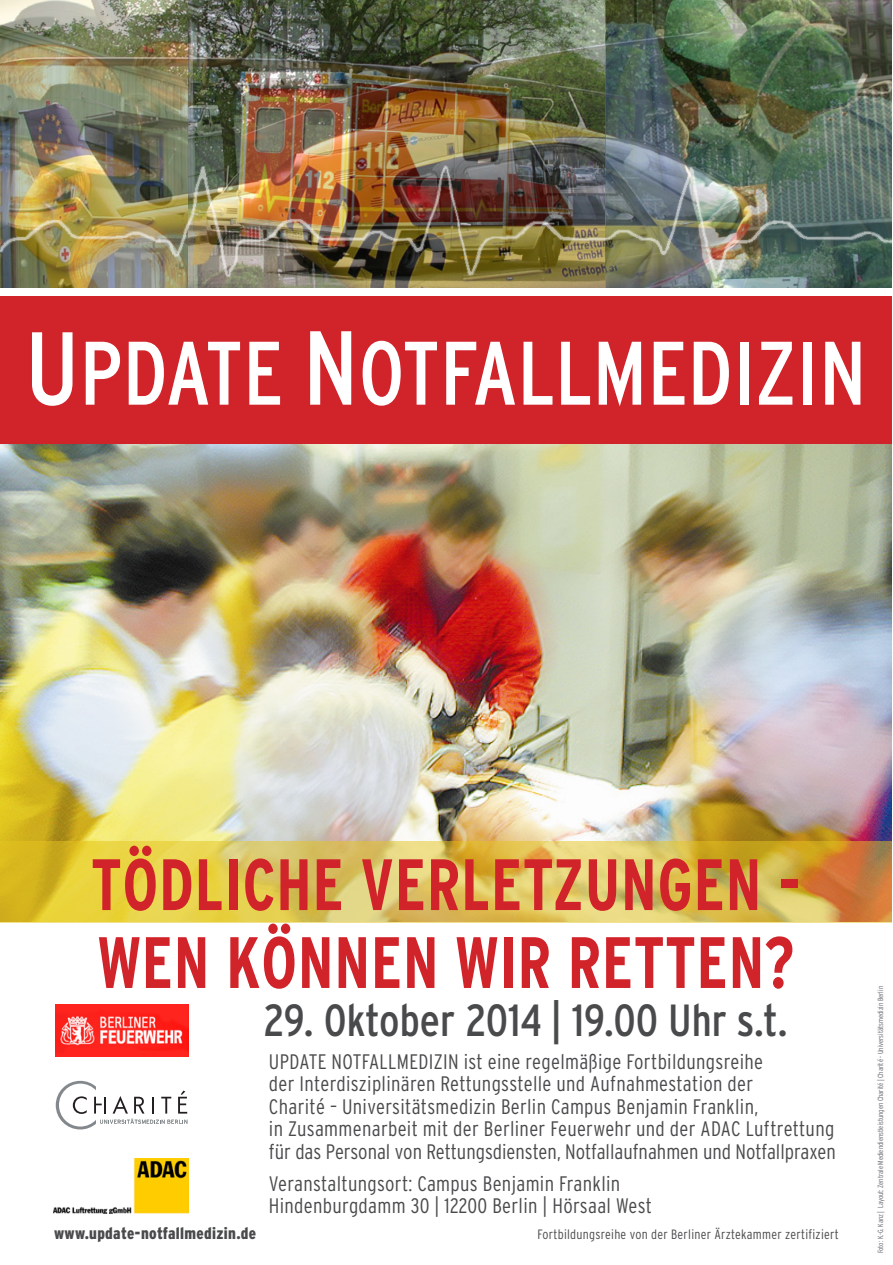
<style>
.page{position:relative;width:893px;height:1265px;background:#fff}
.page>*{position:absolute;margin:0;border:0;box-sizing:border-box;transform-origin:0 0}
.t1{font:condensed 90px "Interstate";color:#fff}
.t2{font:700 condensed 72.6px/78px "Interstate";letter-spacing:.01em;color:#d1232a;scale:.91 1}
.t3{font:condensed 45px "Interstate";color:#494a4b}
.t4{font:300 condensed 21px/22.5px "Interstate";letter-spacing:.015em;color:#494a4b}
.t5{font:900 condensed 16.5px "Interstate";letter-spacing:.02em;color:#494a4b}
.t6{font:300 condensed 13.5px "Interstate";letter-spacing:.02em;color:#494a4b}
.t7{font:300 condensed 7.5px "Interstate";letter-spacing:-.01em;color:#636366}
.s1{font-size:103.5px}
.s2{font-size:104.7px}
</style>
<div class="page">
<img style="left:0;top:443px;width:892px;height:398px">
<img style="left:55px;top:1004px;width:133px;height:52px">
<img style="left:0;top:0;width:189px;height:287px">
<img style="left:189px;top:0;width:703px;height:287px">
<img style="left:0;top:165px;width:892px;height:113px">
<svg style="left:56px;top:1080px;width:131px;height:49px"></svg>
<div style="left:0;top:296px;width:892px;height:147px;background:#d1232a"></div>
<img style="left:54px;top:1158px;width:135px;height:55px">
<svg style="left:0;top:841px;width:892px;height:81px;background:#dcbf53"></svg>
<h1 class="t1" style="left:25px;top:323px;width:843px"><span class="s1">U</span>PDATE <span class="s2">N</span>OTFALLMEDIZIN</h1>
<h2 class="t2" style="left:91px;top:845px;width:781px">TÖDLICHE VERLETZUNGEN -<br>WEN KÖNNEN WIR RETTEN?</h2>
<h3 class="t3" style="left:263px;top:994px;width:526px">29. Oktober 2014 | 19.00 Uhr s.t.</h3>
<p class="t5" style="left:54px;top:1223px;width:203px">www.update-notfallmedizin.de</p>
<p class="t4" style="left:269px;top:1049px;width:568px">UPDATE NOTFALLMEDIZIN ist eine regelmäßige Fortbildungsreihe<br>der Interdisziplinären Rettungsstelle und Aufnahmestation der<br>Charité – Universitätsmedizin Berlin Campus Benjamin Franklin,<br>in Zusammenarbeit mit der Berliner Feuerwehr und der ADAC Luftrettung für das Personal von Rettungsdiensten, Notfallaufnahmen und Notfallpraxen</p>
<p class="t4" style="left:269px;top:1171px;width:384px">Veranstaltungsort: Campus Benjamin Franklin<br>Hindenburgdamm 30 | 12200 Berlin | Hörsaal West</p>
<p class="t6" style="left:537px;top:1226px;width:303px">Fortbildungsreihe von der Berliner Ärztekammer zertifiziert</p>
<p class="t7" style="left:876px;top:1253px;width:269px;rotate:-90deg">Foto: K.-G. Kanz | Layout: Zentrale Mediendienstleistungen Charité | Charité - Universitätsmedizin Berlin</p>
</div>
